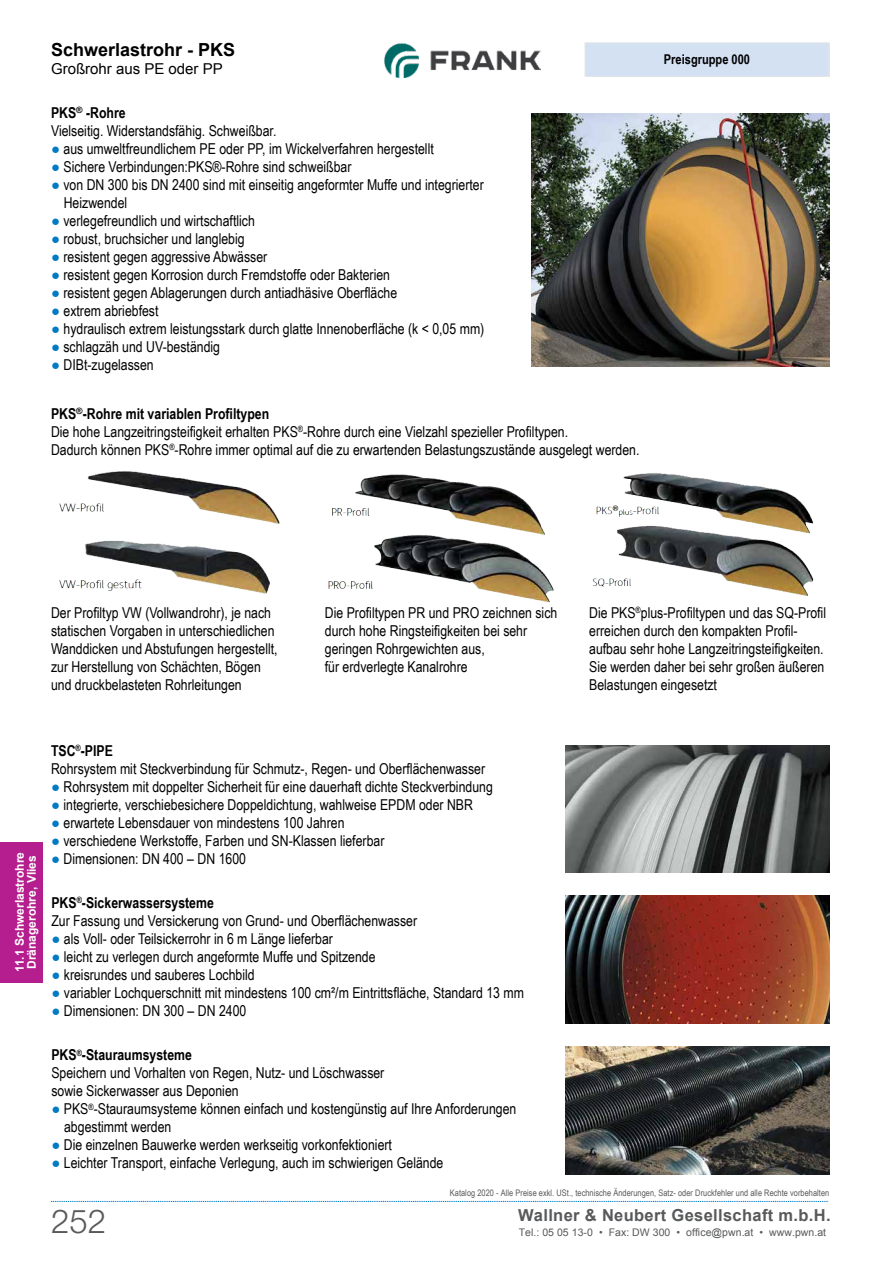
<style>
.page{position:relative;width:893px;height:1263px;background:#fff}
.page>*{position:absolute;margin:0;border:0;box-sizing:border-box;transform-origin:0 0}
.t1{font:300 33px "Helvetica Neue LT Std";color:#58595b}
.t2{font:700 18px "Arial";color:#000}
.t3{font:700 16.5px "Arial";letter-spacing:.02em;color:#58595b}
.t4{font:15px/18px "Arial Narrow";color:#000}
.t5{font:15px "Arial";color:#000}
.t6{font:700 13.5px "Arial Narrow";color:#000}
.t7{font:700 12px/12px "Arial";color:#fff}
.t8{font:10.5px "Arial";letter-spacing:.005em;color:#58595b}
.t9{font:9px "Arial Narrow";letter-spacing:.005em;color:#58595b}
.s1{font-weight:700}
.s2{color:#007ac2}
</style>
<div class="page">
<div style="left:0;top:842px;width:43px;height:140px;background:#b41e8e"></div>
<svg style="left:51px;top:1201px;width:777px;height:1px"></svg>
<div style="left:585px;top:43px;width:244px;height:33px;background:#d4e1f3"></div>
<div style="left:585px;top:43px;width:244px;height:34px;border:1px solid #e6e7e8"></div>
<img style="left:532px;top:114px;width:297px;height:252px">
<img style="left:384px;top:43px;width:156px;height:35px">
<img style="left:59px;top:471px;width:221px;height:123px">
<img style="left:328px;top:474px;width:226px;height:129px">
<img style="left:592px;top:473px;width:222px;height:123px">
<img style="left:565px;top:745px;width:264px;height:128px">
<img style="left:565px;top:895px;width:264px;height:128px">
<img style="left:565px;top:1046px;width:264px;height:128px">
<p class="t2" style="left:51px;top:38px;width:186px">Schwerlastrohr - PKS</p>
<p class="t5" style="left:51px;top:59px;width:173px">Großrohr aus PE oder PP</p>
<p class="t4" style="left:51px;top:103px;width:227px"><span class="s1">PKS</span><sup>®</sup> <span class="s1">-Rohre<br></span>Vielseitig. Widerstandsfähig. Schweißbar.</p>
<p class="t4" style="left:51px;top:139px;width:384px"><span class="s2">●</span> aus umweltfreundlichem PE oder PP, im Wickelverfahren hergestellt</p>
<p class="t4" style="left:51px;top:157px;width:302px"><span class="s2">●</span> Sichere Verbindungen:PKS®-Rohre sind schweißbar</p>
<p class="t4" style="left:64px;top:175px;width:422px;text-indent:-13px"><span class="s2">●</span> von DN 300 bis DN 2400 sind mit einseitig angeformter Muffe und integrierter<br>Heizwendel</p>
<p class="t4" style="left:51px;top:211px;width:205px"><span class="s2">●</span> verlegefreundlich und wirtschaftlich</p>
<p class="t4" style="left:51px;top:229px;width:195px"><span class="s2">●</span> robust, bruchsicher und langlebig</p>
<p class="t4" style="left:51px;top:247px;width:218px"><span class="s2">●</span> resistent gegen aggressive Abwässer</p>
<p class="t4" style="left:51px;top:265px;width:341px"><span class="s2">●</span> resistent gegen Korrosion durch Fremdstoffe oder Bakterien</p>
<p class="t4" style="left:51px;top:283px;width:348px"><span class="s2">●</span> resistent gegen Ablagerungen durch antiadhäsive Oberfläche</p>
<p class="t4" style="left:51px;top:301px;width:109px"><span class="s2">●</span> extrem abriebfest</p>
<p class="t4" style="left:51px;top:319px;width:435px"><span class="s2">●</span> hydraulisch extrem leistungsstark durch glatte Innenoberfläche (k &lt; 0,05 mm)</p>
<p class="t4" style="left:51px;top:337px;width:171px"><span class="s2">●</span> schlagzäh und UV-beständig</p>
<p class="t4" style="left:51px;top:355px;width:104px"><span class="s2">●</span> DIBt-zugelassen</p>
<p class="t4" style="left:51px;top:404px;width:590px"><span class="s1">PKS</span><sup>®</sup><span class="s1">-Rohre mit variablen Profiltypen<br></span>Die hohe Langzeitringsteifigkeit erhalten PKS<sup>®</sup>-Rohre durch eine Vielzahl spezieller Profiltypen.<br>Dadurch können PKS<sup>®</sup>-Rohre immer optimal auf die zu erwartenden Belastungszustände ausgelegt werden.</p>
<p class="t6" style="left:664px;top:49px;width:88px">Preisgruppe 000</p>
<p class="t4" style="left:51px;top:603px;width:228px">Der Profiltyp VW (Vollwandrohr), je nach statischen Vorgaben in unterschiedlichen Wanddicken und Abstufungen hergestellt, zur Herstellung von Schächten, Bögen und druckbelasteten Rohrleitungen</p>
<p class="t4" style="left:325px;top:603px;width:234px">Die Profiltypen PR und PRO zeichnen sich durch hohe Ringsteifigkeiten bei sehr geringen Rohrgewichten aus,<br>für erdverlegte Kanalrohre</p>
<p class="t4" style="left:589px;top:603px;width:239px">Die PKS<sup>®</sup>plus-Profiltypen und das SQ-Profil erreichen durch den kompakten Profil&shy;aufbau sehr hohe Langzeitringsteifigkeiten.<br>Sie werden daher bei sehr großen äußeren Belastungen eingesetzt</p>
<p class="t7" style="left:14px;top:972px;width:122px;rotate:-90deg">11.1 Schwerlastrohre<br>Dränagerohre, Vlies</p>
<p class="t4" style="left:51px;top:741px;width:436px"><span class="s1">TSC</span><sup>®</sup><span class="s1">-PIPE<br></span>Rohrsystem mit Steckverbindung für Schmutz-, Regen- und Oberflächenwasser</p>
<p class="t4" style="left:51px;top:777px;width:443px"><span class="s2">●</span> Rohrsystem mit doppelter Sicherheit für eine dauerhaft dichte Steckverbindung</p>
<p class="t4" style="left:51px;top:795px;width:423px"><span class="s2">●</span> integrierte, verschiebesichere Doppeldichtung, wahlweise EPDM oder NBR</p>
<p class="t4" style="left:51px;top:813px;width:295px"><span class="s2">●</span> erwartete Lebensdauer von mindestens 100 Jahren</p>
<p class="t4" style="left:51px;top:831px;width:335px"><span class="s2">●</span> verschiedene Werkstoffe, Farben und SN-Klassen lieferbar</p>
<p class="t4" style="left:51px;top:849px;width:197px"><span class="s2">●</span> Dimensionen: DN 400 – DN 1600</p>
<p class="t4" style="left:51px;top:893px;width:367px"><span class="s1">PKS</span><sup>®</sup><span class="s1">-Sickerwassersysteme<br></span>Zur Fassung und Versickerung von Grund- und Oberflächenwasser</p>
<p class="t4" style="left:51px;top:929px;width:283px"><span class="s2">●</span> als Voll- oder Teilsickerrohr in 6 m Länge lieferbar</p>
<p class="t4" style="left:51px;top:947px;width:326px"><span class="s2">●</span> leicht zu verlegen durch angeformte Muffe und Spitzende</p>
<p class="t4" style="left:51px;top:965px;width:205px"><span class="s2">●</span> kreisrundes und sauberes Lochbild</p>
<p class="t4" style="left:51px;top:983px;width:474px"><span class="s2">●</span> variabler Lochquerschnitt mit mindestens 100 cm²/m Eintrittsfläche, Standard 13 mm</p>
<p class="t4" style="left:51px;top:1001px;width:197px"><span class="s2">●</span> Dimensionen: DN 300 – DN 2400</p>
<p class="t4" style="left:51px;top:1045px;width:334px"><span class="s1">PKS</span><sup>®</sup><span class="s1">-Stauraumsysteme<br></span>Speichern und Vorhalten von Regen, Nutz- und Löschwasser sowie Sickerwasser aus Deponien</p>
<p class="t4" style="left:64px;top:1099px;width:454px;text-indent:-13px"><span class="s2">●</span> PKS<sup>®</sup>-Stauraumsysteme können einfach und kostengünstig auf Ihre Anforderungen abgestimmt werden</p>
<p class="t4" style="left:51px;top:1135px;width:342px"><span class="s2">●</span> Die einzelnen Bauwerke werden werkseitig vorkonfektioniert</p>
<p class="t4" style="left:51px;top:1153px;width:393px"><span class="s2">●</span> Leichter Transport, einfache Verlegung, auch im schwierigen Gelände</p>
<h1 class="t1" style="left:51px;top:1200px;width:57px">252</h1>
<p class="t9" style="left:450px;top:1186px;width:381px">Katalog 2020 - Alle Preise exkl. USt., technische Änderungen, Satz- oder Druckfehler und alle Rechte vorbehalten</p>
<p class="t3" style="left:518px;top:1204px;width:314px">Wallner &amp; Neubert Gesellschaft m.b.H.</p>
<p class="t8" style="left:519px;top:1225px;width:309px">Tel.: 05 05 13-0 • Fax: DW 300 • office@pwn.at • www.pwn.at</p>
</div>
